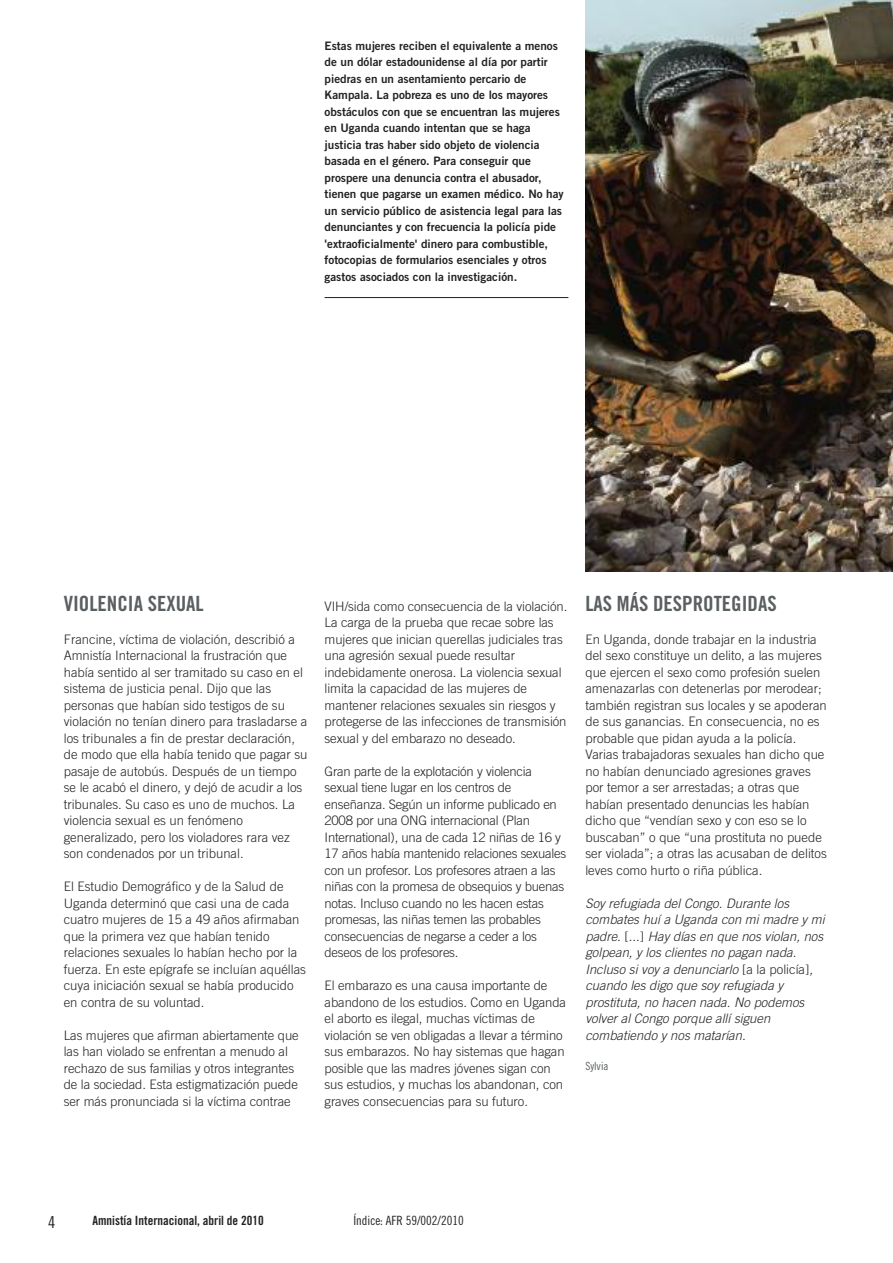
<style>
.page{position:relative;width:893px;height:1263px;background:#fff}
.page>*{position:absolute;margin:0;border:0;box-sizing:border-box;transform-origin:0 0}
.t1{font:21px "Amnesty Trade Gothic Bd Cn 20";color:#5a5f62}
.t2{font:16.5px "Amnesty Trade Gothic Cn 18";color:#222221}
.t3{font:300 13.05px/16.5px "Amnesty Trade Gothic";color:#222221}
.t4{font:italic 300 13.05px/16.5px "Amnesty Trade Gothic";color:#222221}
.t5{font:12.75px "Amnesty Trade Gothic Bd Cn 20";color:#222221}
.t6{font:12.75px "Amnesty Trade Gothic Cn 18";color:#222221}
.t7{font:11.7px/16.5px "Amnesty Trade Gothic Bd 2";color:#222221}
.t8{font:11.25px "Amnesty Trade Gothic Cn 18";color:#5a5f62}
.s1{font-style:normal}
</style>
<div class="page">
<hr style="left:325px;top:297px;width:243px;height:1px;background:#222221">
<img style="left:585px;top:0;width:308px;height:572px">
<p class="t7" style="left:325px;top:37px;width:241px">Estas mujeres reciben el equivalente a menos de un dólar estadounidense al día por partir piedras en un asentamiento percario de Kampala. La pobreza es uno de los mayores obstáculos con que se encuentran las mujeres en Uganda cuando intentan que se haga justicia tras haber sido objeto de violencia basada en el género. Para conseguir que prospere una denuncia contra el abusador, tienen que pagarse un examen médico. No hay un servicio público de asistencia legal para las denunciantes y con frecuencia la policía pide 'extraoficialmente' dinero para combustible, fotocopias de formularios esenciales y otros gastos asociados con la investigación.</p>
<h1 class="t1" style="left:64px;top:590px;width:141px">VIOLENCIA SEXUAL</h1>
<p class="t3" style="left:64px;top:630px;width:245px">Francine, víctima de violación, describió a Amnistía Internacional la frustración que había sentido al ser tramitado su caso en el sistema de justicia penal. Dijo que las personas que habían sido testigos de su violación no tenían dinero para trasladarse a los tribunales a fin de prestar declaración, de modo que ella había tenido que pagar su pasaje de autobús. Después de un tiempo se le acabó el dinero, y dejó de acudir a los tribunales. Su caso es uno de muchos. La violencia sexual es un fenómeno generalizado, pero los violadores rara vez son condenados por un tribunal.</p>
<p class="t3" style="left:64px;top:878px;width:244px">El Estudio Demográfico y de la Salud de Uganda determinó que casi una de cada cuatro mujeres de 15 a 49 años afirmaban que la primera vez que habían tenido relaciones sexuales lo habían hecho por la fuerza. En este epígrafe se incluían aquéllas cuya iniciación sexual se había producido en contra de su voluntad.</p>
<p class="t3" style="left:64px;top:1026px;width:236px">Las mujeres que afirman abiertamente que las han violado se enfrentan a menudo al rechazo de sus familias y otros integrantes de la sociedad. Esta estigmatización puede ser más pronunciada si la víctima contrae</p>
<p class="t3" style="left:325px;top:597px;width:244px">VIH/sida como consecuencia de la violación.<br>La carga de la prueba que recae sobre las mujeres que inician querellas judiciales tras una agresión sexual puede resultar indebidamente onerosa. La violencia sexual limita la capacidad de las mujeres de mantener relaciones sexuales sin riesgos y protegerse de las infecciones de transmisión sexual y del embarazo no deseado.</p>
<p class="t3" style="left:325px;top:762px;width:243px">Gran parte de la explotación y violencia sexual tiene lugar en los centros de enseñanza. Según un informe publicado en 2008 por una ONG internacional (Plan International), una de cada 12 niñas de 16 y 17 años había mantenido relaciones sexuales con un profesor. Los profesores atraen a las niñas con la promesa de obsequios y buenas notas. Incluso cuando no les hacen estas promesas, las niñas temen las probables consecuencias de negarse a ceder a los deseos de los profesores.</p>
<p class="t3" style="left:325px;top:977px;width:243px">El embarazo es una causa importante de abandono de los estudios. Como en Uganda el aborto es ilegal, muchas víctimas de violación se ven obligadas a llevar a término sus embarazos. No hay sistemas que hagan posible que las madres jóvenes sigan con sus estudios, y muchas los abandonan, con graves consecuencias para su futuro.</p>
<h1 class="t1" style="left:585px;top:590px;width:193px">LAS MÁS DESPROTEGIDAS</h1>
<p class="t3" style="left:585px;top:630px;width:243px">En Uganda, donde trabajar en la industria del sexo constituye un delito, a las mujeres que ejercen el sexo como profesión suelen amenazarlas con detenerlas por merodear; también registran sus locales y se apoderan de sus ganancias. En consecuencia, no es probable que pidan ayuda a la policía.<br>Varias trabajadoras sexuales han dicho que no habían denunciado agresiones graves por temor a ser arrestadas; a otras que habían presentado denuncias les habían dicho que “vendían sexo y con eso se lo buscaban” o que “una prostituta no puede ser violada”; a otras las acusaban de delitos leves como hurto o riña pública.</p>
<p class="t4" style="left:585px;top:894px;width:241px">Soy refugiada del Congo. Durante los combates huí a Uganda con mi madre y mi padre. <span class="s1">[...]</span> Hay días en que nos violan, nos golpean, y los clientes no pagan nada.<br>Incluso si voy a denunciarlo <span class="s1">[a la policía]</span>, cuando les digo que soy refugiada y prostituta, no hacen nada. No podemos volver al Congo porque allí siguen combatiendo y nos matarían.</p>
<p class="t8" style="left:585px;top:1059px;width:25px">Sylvia</p>
<p class="t2" style="left:48px;top:1212px;width:9px">4</p>
<p class="t5" style="left:92px;top:1213px;width:173px">Amnistía Internacional, abril de 2010</p>
<p class="t6" style="left:353px;top:1213px;width:112px">Índice: AFR 59/002/2010</p>
</div>
